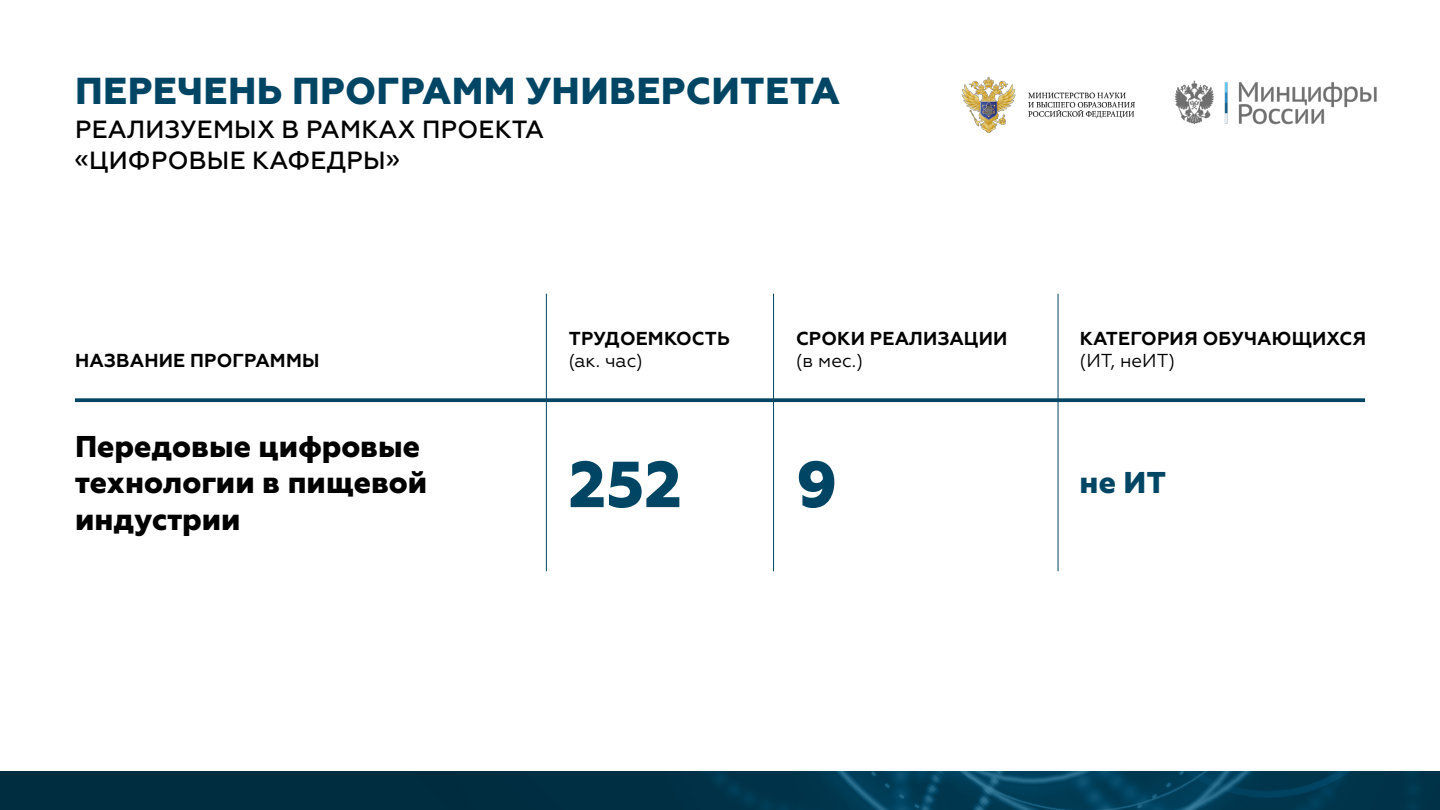
<style>
.page{position:relative;width:1440px;height:810px;background:#fff}
.page>*{position:absolute;margin:0;border:0;box-sizing:border-box;transform-origin:0 0}
.t1{font:800 64.88px "Geometria";color:#004664}
.t2{font:800 37.5px "Geometria";letter-spacing:.01em;color:#004664}
.t3{font:800 30.08px/36.1px "Geometria";color:#000}
.t4{font:800 30.08px "Geometria";color:#004664}
.t5{font:500 24.83px/30.8px "Geometria";letter-spacing:.01em;color:#000}
.t6{font:700 18.75px "Geometria";letter-spacing:.01em;color:#000}
.t7{font:18.75px "Geometria";color:#000}
</style>
<div class="page">
<img style="left:1175px;top:80px;width:202px;height:45px">
<img style="left:962px;top:76px;width:173px;height:57px">
<svg style="left:75px;top:398px;width:1290px;height:4px;background:#145470"></svg>
<hr style="left:773px;top:294px;width:1px;height:277px;background:#004664">
<hr style="left:546px;top:294px;width:1px;height:277px;background:#004664">
<hr style="left:1058px;top:294px;width:1px;height:277px;background:#004664">
<div style="left:0;top:771px;width:1440px;height:39px;background:#002d40"></div>
<img style="left:700px;top:771px;width:724px;height:39px">
<h2 class="t2" style="left:75px;top:69px;width:767px">ПЕРЕЧЕНЬ ПРОГРАММ УНИВЕРСИТЕТА</h2>
<h3 class="t5" style="left:75px;top:114px;width:471px">РЕАЛИЗУЕМЫХ В РАМКАХ ПРОЕКТА «ЦИФРОВЫЕ КАФЕДРЫ»</h3>
<p class="t6" style="left:75px;top:350px;width:246px">НАЗВАНИЕ ПРОГРАММЫ</p>
<p class="t6" style="left:569px;top:327px;width:163px">ТРУДОЕМКОСТЬ</p>
<p class="t7" style="left:569px;top:350px;width:76px">(ак. час)</p>
<p class="t6" style="left:796px;top:327px;width:213px">СРОКИ РЕАЛИЗАЦИИ</p>
<p class="t7" style="left:796px;top:350px;width:69px">(в мес.)</p>
<p class="t6" style="left:1080px;top:327px;width:288px">КАТЕГОРИЯ ОБУЧАЮЩИХСЯ</p>
<p class="t7" style="left:1080px;top:350px;width:97px">(ИТ, неИТ)</p>
<h3 class="t3" style="left:75px;top:430px;width:354px">Передовые цифровые технологии в пищевой индустрии</h3>
<h1 class="t1" style="left:569px;top:446px;width:115px">252</h1>
<h1 class="t1" style="left:796px;top:446px;width:43px">9</h1>
<h3 class="t4" style="left:1080px;top:465px;width:88px">не ИТ</h3>
</div>
